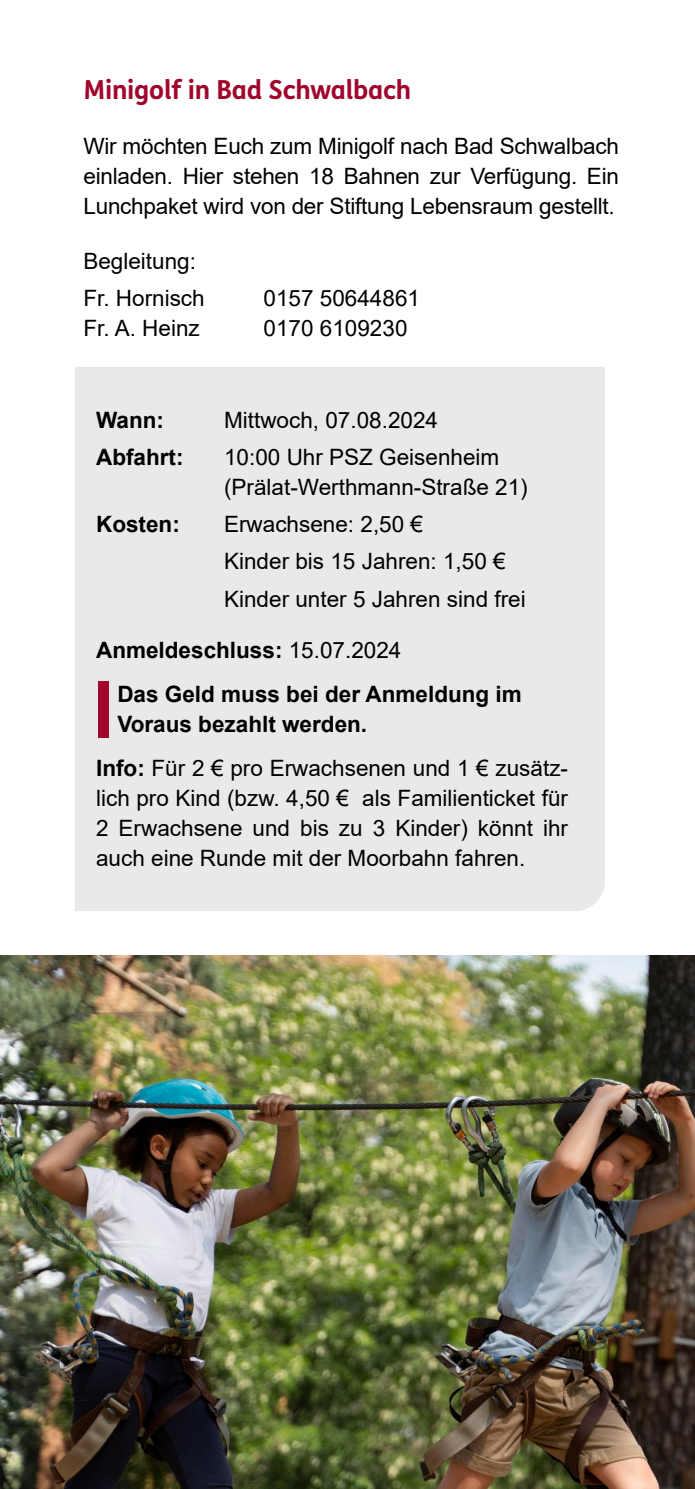
<style>
.page{position:relative;width:695px;height:1489px;background:#fff}
.page>*{position:absolute;margin:0;border:0;box-sizing:border-box;transform-origin:0 0}
.t1{font:700 26.25px "FS Me";letter-spacing:-.01em;color:#a0052c}
.t2{font:22.5px/30px "Arial";color:#000}
.t3{font:700 22.5px/44.2px "Arial";color:#000}
.s1{font-weight:400}
.s2{font-weight:700}
</style>
<div class="page">
<div style="left:75px;top:367px;width:529px;height:544px;background:#e9e9e9"></div>
<div style="left:98px;top:680px;width:11px;height:57px;background:#a0052c"></div>
<img style="left:0;top:955px;width:694px;height:533px">
<p class="t1" style="left:83px;top:70px;width:329px">Minigolf in Bad Schwalbach</p>
<p class="t2" style="left:83px;top:131px;width:537px;text-align:justify">Wir möchten Euch zum Minigolf nach Bad Schwalbach einladen. Hier stehen 18 Bahnen zur Verfügung. Ein Lunchpaket wird von der Stiftung Lebensraum gestellt.</p>
<p class="t2" style="left:83px;top:242px;width:123px;line-height:37px">Begleitung:<br>Fr. Hornisch</p>
<p class="t2" style="left:263px;top:283px;width:158px">0157 50644861</p>
<p class="t2" style="left:83px;top:313px;width:118px">Fr. A. Heinz</p>
<p class="t2" style="left:263px;top:313px;width:145px">0170 6109230</p>
<p class="t3" style="left:96px;top:398px;width:69px">Wann:</p>
<p class="t2" style="left:224px;top:405px;width:215px">Mittwoch, 07.08.2024</p>
<p class="t3" style="left:96px;top:435px;width:89px">Abfahrt:</p>
<p class="t2" style="left:224px;top:442px;width:305px">10:00 Uhr PSZ Geisenheim (Prälat-Werthmann-Straße 21)</p>
<p class="t3" style="left:96px;top:502px;width:85px">Kosten:</p>
<p class="t2" style="left:224px;top:506px;width:303px;line-height:37px">Erwachsene: 2,50 €<br>Kinder bis 15 Jahren: 1,50 €<br>Kinder unter 5 Jahren sind frei</p>
<p class="t3" style="left:117px;top:628px;width:406px;text-indent:-21px">Anmeldeschluss: <span class="s1">15.07.2024<br></span>Das Geld muss bei der Anmeldung im</p>
<p class="t2" style="left:96px;top:701px;width:473px;line-height:44.2px;text-indent:21px"><span class="s2">Voraus bezahlt werden.<br>Info:</span> Für 2 € pro Erwachsenen und 1 € zusätz-</p>
<p class="t2" style="left:96px;top:783px;width:473px;text-align:justify">lich pro Kind (bzw. 4,50 € als Familienticket für 2 Erwachsene und bis zu 3 Kinder) könnt ihr auch eine Runde mit der Moorbahn fahren.</p>
</div>
